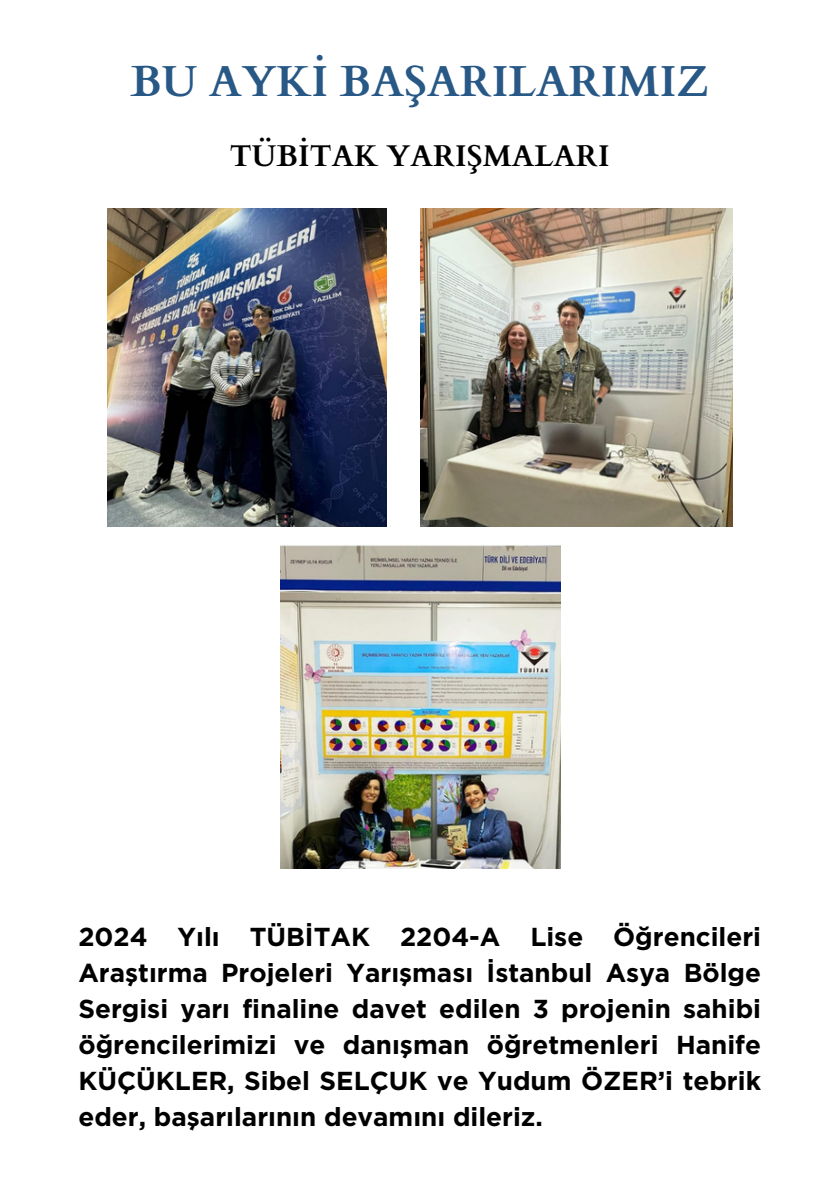
<style>
.page{position:relative;width:839px;height:1191px;background:#fff}
.page>*{position:absolute;margin:0;border:0;box-sizing:border-box;transform-origin:0 0}
.t1{font:700 43.4px "Cardo";color:#285886}
.t2{font:700 30px "Cardo";color:#000}
.t3{font:700 26px/36px "Gotham";color:#000}
</style>
<div class="page">
<img style="left:107px;top:208px;width:279px;height:318px">
<img style="left:420px;top:208px;width:312px;height:318px">
<img style="left:281px;top:545px;width:279px;height:324px">
<h1 class="t1" style="left:130px;top:53px;width:580px">BU AYKİ BAŞARILARIMIZ</h1>
<p class="t2" style="left:230px;top:136px;width:381px">TÜBİTAK YARIŞMALARI</p>
<p class="t3" style="left:78px;top:919px;width:684px">2024 Yılı TÜBİTAK 2204-A Lise Öğrencileri Araştırma Projeleri Yarışması İstanbul Asya Bölge Sergisi yarı finaline davet edilen 3 projenin sahibi öğrencilerimizi ve danışman öğretmenleri Hanife KÜÇÜKLER, Sibel SELÇUK ve Yudum ÖZER’i tebrik eder, başarılarının devamını dileriz.</p>
</div>
